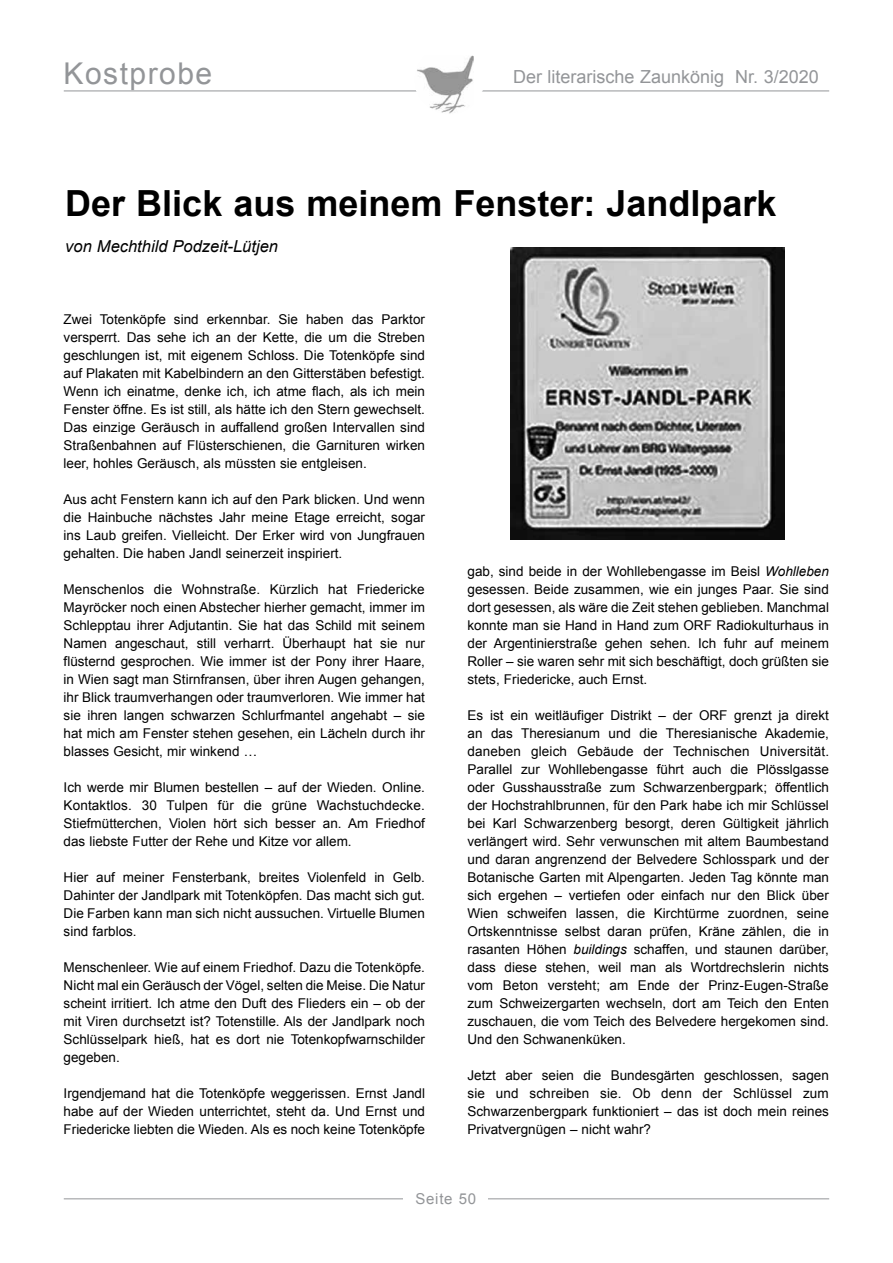
<style>
.page{position:relative;width:893px;height:1263px;background:#fff}
.page>*{position:absolute;margin:0;border:0;box-sizing:border-box;transform-origin:0 0}
.t1{font:700 36px "Arial";color:#000}
.t2{font:30px "Arial";letter-spacing:.05em;color:#939598}
.t3{font:18px "Arial";color:#939598}
.t4{font:italic 16.5px "Arial";color:#000}
.t5{font:15px "Arial";letter-spacing:.05em;color:#939598}
.t6{font:13.5px/18px "Arial";color:#000;text-align:justify}
.s1{font-style:italic}
</style>
<div class="page">
<img style="left:510px;top:247px;width:274px;height:293px">
<hr style="left:64px;top:91px;width:765px;height:1px;background:#939598">
<hr style="left:64px;top:1198px;width:765px;height:1px;background:#939598">
<div style="left:404px;top:1191px;width:84px;height:27px;background:#fff"></div>
<div style="left:415px;top:45px;width:69px;height:69px;background:#fff;border-radius:50%"></div>
<img style="left:415px;top:56px;width:59px;height:56px">
<div style="left:415px;top:45px;width:69px;height:69px;border:1px solid #fff;border-radius:50%"></div>
<h2 class="t2" style="left:64px;top:57px;width:150px">Kostprobe</h2>
<h3 class="t3" style="left:513px;top:67px;width:307px">Der literarische Zaunkönig Nr. 3/2020</h3>
<h1 class="t1" style="left:65px;top:183px;width:713px">Der Blick aus meinem Fenster: Jandlpark</h1>
<p class="t4" style="left:65px;top:237px;width:214px">von Mechthild Podzeit-Lütjen</p>
<p class="t6" style="left:64px;top:310px;width:363px">Zwei Totenköpfe sind erkennbar. Sie haben das Parktor versperrt. Das sehe ich an der Kette, die um die Streben geschlungen ist, mit eigenem Schloss. Die Totenköpfe sind auf Plakaten mit Kabelbindern an den Gitterstäben befestigt.<br>Wenn ich einatme, denke ich, ich atme flach, als ich mein Fenster öffne. Es ist still, als hätte ich den Stern gewechselt.<br>Das einzige Geräusch in auffallend großen Intervallen sind Straßenbahnen auf Flüsterschienen, die Garnituren wirken leer, hohles Geräusch, als müssten sie entgleisen.</p>
<p class="t6" style="left:64px;top:490px;width:363px">Aus acht Fenstern kann ich auf den Park blicken. Und wenn die Hainbuche nächstes Jahr meine Etage erreicht, sogar ins Laub greifen. Vielleicht. Der Erker wird von Jungfrauen gehalten. Die haben Jandl seinerzeit inspiriert.</p>
<p class="t6" style="left:64px;top:580px;width:363px">Menschenlos die Wohnstraße. Kürzlich hat Friedericke Mayröcker noch einen Abstecher hierher gemacht, immer im Schlepptau ihrer Adjutantin. Sie hat das Schild mit seinem Namen angeschaut, still verharrt. Überhaupt hat sie nur flüsternd gesprochen. Wie immer ist der Pony ihrer Haare, in Wien sagt man Stirnfransen, über ihren Augen gehangen, ihr Blick traumverhangen oder traumverloren. Wie immer hat sie ihren langen schwarzen Schlurfmantel angehabt – sie hat mich am Fenster stehen gesehen, ein Lächeln durch ihr blasses Gesicht, mir winkend …</p>
<p class="t6" style="left:64px;top:778px;width:363px">Ich werde mir Blumen bestellen – auf der Wieden. Online.<br>Kontaktlos. 30 Tulpen für die grüne Wachstuchdecke.<br>Stiefmütterchen, Violen hört sich besser an. Am Friedhof das liebste Futter der Rehe und Kitze vor allem.</p>
<p class="t6" style="left:64px;top:868px;width:363px">Hier auf meiner Fensterbank, breites Violenfeld in Gelb.<br>Dahinter der Jandlpark mit Totenköpfen. Das macht sich gut.<br>Die Farben kann man sich nicht aussuchen. Virtuelle Blumen sind farblos.</p>
<p class="t6" style="left:64px;top:958px;width:363px">Menschenleer. Wie auf einem Friedhof. Dazu die Totenköpfe.<br>Nicht mal ein Geräusch der Vögel, selten die Meise. Die Natur scheint irritiert. Ich atme den Duft des Flieders ein – ob der mit Viren durchsetzt ist? Totenstille. Als der Jandlpark noch Schlüsselpark hieß, hat es dort nie Totenkopfwarnschilder gegeben.</p>
<p class="t6" style="left:64px;top:1084px;width:363px">Irgendjemand hat die Totenköpfe weggerissen. Ernst Jandl habe auf der Wieden unterrichtet, steht da. Und Ernst und Friedericke liebten die Wieden. Als es noch keine Totenköpfe</p>
<p class="t6" style="left:468px;top:562px;width:363px">gab, sind beide in der Wohllebengasse im Beisl <span class="s1">Wohlleben </span>gesessen. Beide zusammen, wie ein junges Paar. Sie sind dort gesessen, als wäre die Zeit stehen geblieben. Manchmal konnte man sie Hand in Hand zum ORF Radiokulturhaus in der Argentinierstraße gehen sehen. Ich fuhr auf meinem Roller – sie waren sehr mit sich beschäftigt, doch grüßten sie stets, Friedericke, auch Ernst.</p>
<p class="t6" style="left:468px;top:706px;width:363px">Es ist ein weitläufiger Distrikt – der ORF grenzt ja direkt an das Theresianum und die Theresianische Akademie, daneben gleich Gebäude der Technischen Universität.<br>Parallel zur Wohllebengasse führt auch die Plösslgasse oder Gusshausstraße zum Schwarzenbergpark; öffentlich der Hochstrahlbrunnen, für den Park habe ich mir Schlüssel bei Karl Schwarzenberg besorgt, deren Gültigkeit jährlich verlängert wird. Sehr verwunschen mit altem Baumbestand und daran angrenzend der Belvedere Schlosspark und der Botanische Garten mit Alpengarten. Jeden Tag könnte man sich ergehen – vertiefen oder einfach nur den Blick über Wien schweifen lassen, die Kirchtürme zuordnen, seine Ortskenntnisse selbst daran prüfen, Kräne zählen, die in rasanten Höhen <span class="s1">buildings</span> schaffen, und staunen darüber, dass diese stehen, weil man als Wortdrechslerin nichts vom Beton versteht; am Ende der Prinz-Eugen-Straße zum Schweizergarten wechseln, dort am Teich den Enten zuschauen, die vom Teich des Belvedere hergekomen sind.<br>Und den Schwanenküken.</p>
<p class="t6" style="left:468px;top:1066px;width:363px">Jetzt aber seien die Bundesgärten geschlossen, sagen sie und schreiben sie. Ob denn der Schlüssel zum Schwarzenbergpark funktioniert – das ist doch mein reines Privatvergnügen – nicht wahr?</p>
<p class="t5" style="left:415px;top:1190px;width:62px">Seite 50</p>
</div>
